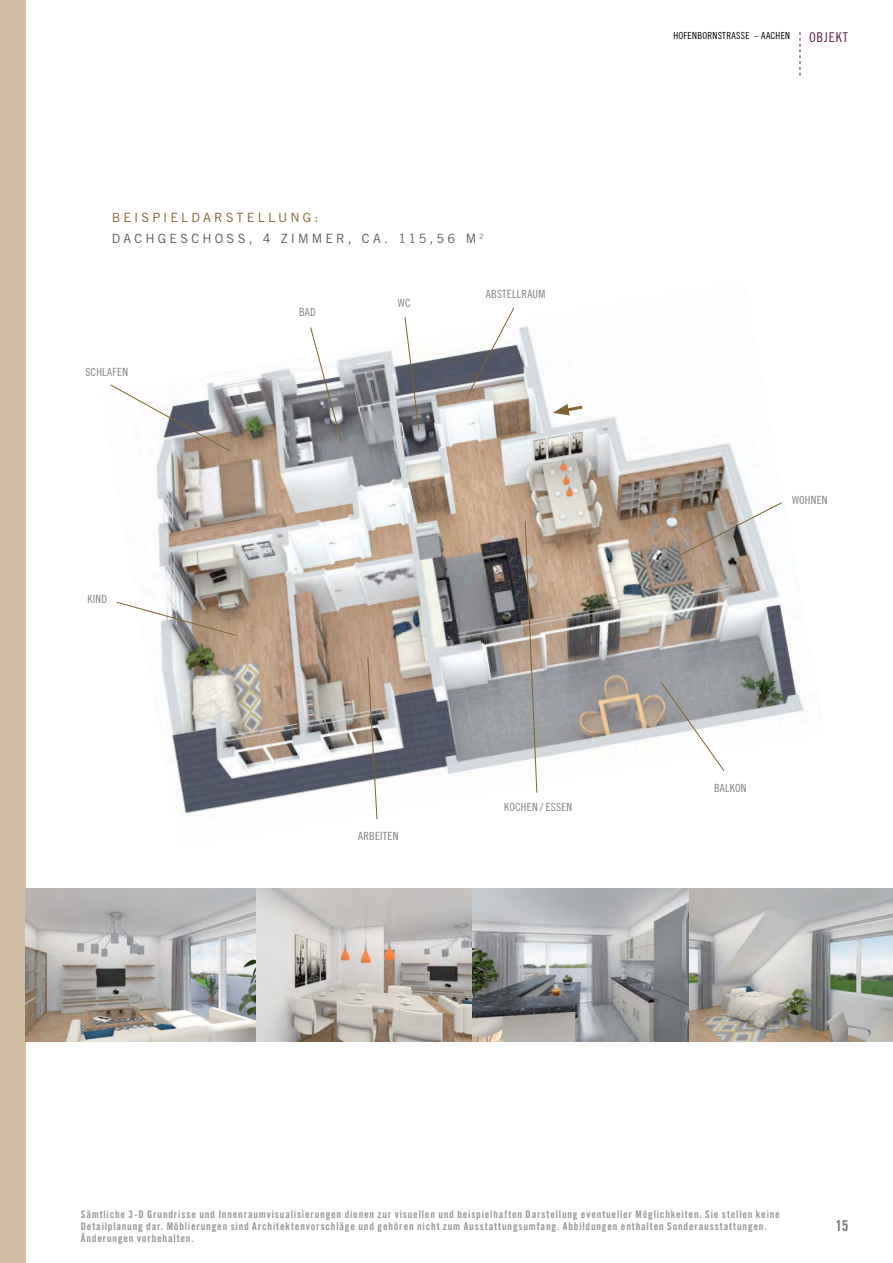
<style>
.page{position:relative;width:893px;height:1263px;background:#fff}
.page>*{position:absolute;margin:0;border:0;box-sizing:border-box;transform-origin:0 0}
.t1{font:15px "Trade Gothic LT Std Bd Cn 20";color:#76787a}
.t2{font:13.5px "Trade Gothic LT Std Cn 18";letter-spacing:.065em;color:#5a2048}
.t3{font:12.75px "Trade Gothic LT Std";letter-spacing:.245em;color:#58585a}
.t4{font:12.75px "Trade Gothic LT Std";letter-spacing:.24em;color:#816231}
.t5{font:11.25px "Trade Gothic LT Std Cn 18";letter-spacing:.02em;color:#808184}
.t6{font:10.5px "Trade Gothic LT Std Bd Cn 20";letter-spacing:.075em;color:#939598}
.t7{font:9.75px "Trade Gothic LT Std Cn 18";letter-spacing:.025em;color:#000}
</style>
<div class="page">
<div style="left:0;top:0;width:26px;height:1263px;background:#d1bea3"></div>
<svg style="left:800px;top:32px;width:1px;height:44px"></svg>
<img style="left:26px;top:889px;width:867px;height:153px">
<img style="left:156px;top:326px;width:648px;height:488px">
<svg style="left:553px;top:404px;width:32px;height:11px"></svg>
<svg style="left:110px;top:384px;width:121px;height:68px"></svg>
<svg style="left:116px;top:601px;width:121px;height:35px"></svg>
<svg style="left:310px;top:326px;width:32px;height:116px"></svg>
<svg style="left:404px;top:317px;width:16px;height:114px"></svg>
<svg style="left:467px;top:307px;width:48px;height:89px"></svg>
<svg style="left:677px;top:502px;width:106px;height:55px"></svg>
<svg style="left:660px;top:681px;width:65px;height:91px"></svg>
<svg style="left:524px;top:520px;width:14px;height:273px;background:#afa397"></svg>
<svg style="left:367px;top:656px;width:11px;height:163px"></svg>
<p class="t4" style="left:112px;top:210px;width:208px">BEISPIELDARSTELLUNG:</p>
<p class="t3" style="left:112px;top:231px;width:373px">DACHGESCHOSS, 4 ZIMMER, CA. 115,56 M <sup>2</sup></p>
<p class="t5" style="left:85px;top:366px;width:44px">SCHLAFEN</p>
<p class="t5" style="left:88px;top:593px;width:21px">KIND</p>
<p class="t5" style="left:299px;top:306px;width:18px">BAD</p>
<p class="t5" style="left:398px;top:296px;width:14px">WC</p>
<p class="t5" style="left:486px;top:288px;width:61px">ABSTELLRAUM</p>
<p class="t5" style="left:358px;top:829px;width:42px">ARBEITEN</p>
<p class="t5" style="left:504px;top:800px;width:70px">KOCHEN / ESSEN</p>
<p class="t7" style="left:673px;top:30px;width:118px">HOFENBORNSTRASSE – AACHEN</p>
<p class="t2" style="left:809px;top:29px;width:41px">OBJEKT</p>
<p class="t5" style="left:792px;top:493px;width:37px">WOHNEN</p>
<p class="t5" style="left:714px;top:781px;width:34px">BALKON</p>
<p class="t6" style="left:81px;top:1208px;width:701px">Sämtliche 3-D Grundrisse und Innenraumvisualisierungen dienen zur visuellen und beispielhaften Darstellung eventueller Möglichkeiten. Sie stellen keine</p>
<p class="t6" style="left:81px;top:1220px;width:687px">Detailplanung dar. Möblierungen sind Architektenvorschläge und gehören nicht zum Ausstattungsumfang. Abbildungen enthalten Sonderausstattungen.</p>
<p class="t6" style="left:81px;top:1232px;width:114px">Änderungen vorbehalten.</p>
<h1 class="t1" style="left:835px;top:1217px;width:14px">15</h1>
</div>
